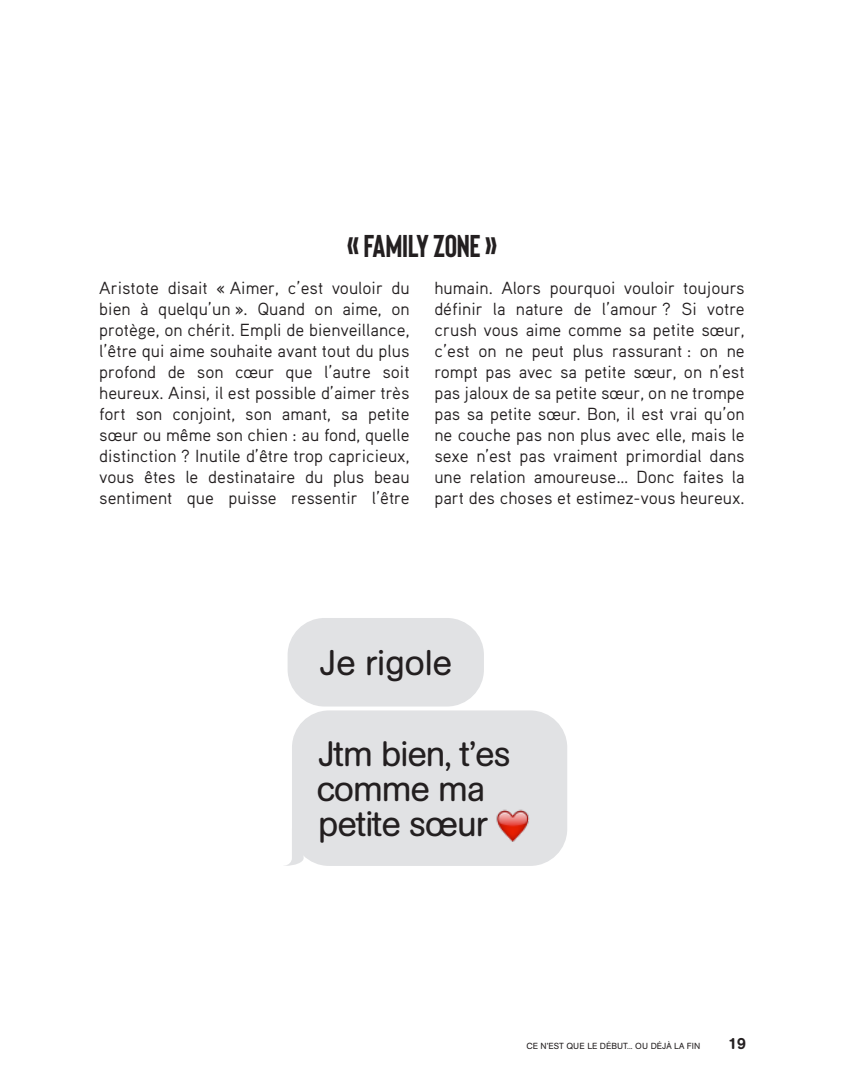
<style>
.page{position:relative;width:844px;height:1092px;background:#fff}
.page>*{position:absolute;margin:0;border:0;box-sizing:border-box;transform-origin:0 0}
.t1{font:35.18px "AG Book Rounded";letter-spacing:-.01em;color:#231f20}
.t2{font:35px/35px "AG Book Rounded";letter-spacing:-.03em;color:#231f20}
.t3{font:700 31.5px "Bison";letter-spacing:-.01em;color:#231f20}
.t4{font:17.5px/21px "Aaux Pro";color:#231f20;text-align:justify}
.t5{font:500 15.75px "AG Book Rounded";color:#231f20}
.t6{font:8.75px "AG Book Rounded";color:#231f20}
</style>
<div class="page">
<div style="left:287px;top:618px;width:197px;height:88px;background:#e1e2e4;border-radius:37px"></div>
<div style="left:292px;top:710px;width:275px;height:155px;background:#e1e2e4;border-radius:37px"></div>
<svg style="left:288px;top:834px;width:15px;height:31px"></svg>
<img style="left:496px;top:809px;width:33px;height:33px">
<h3 class="t3" style="left:347px;top:229px;width:151px">«FAMILY ZONE»</h3>
<p class="t4" style="left:99px;top:277px;width:312px">Aristote disait « Aimer, c’est vouloir du bien à quelqu’un ». Quand on aime, on protège, on chérit. Empli de bienveillance, l’être qui aime souhaite avant tout du plus profond de son cœur que l’autre soit heureux. Ainsi, il est possible d’aimer très fort son conjoint, son amant, sa petite sœur ou même son chien : au fond, quelle distinction ? Inutile d’être trop capricieux, vous êtes le destinataire du plus beau sentiment que puisse ressentir l’être</p>
<p class="t4" style="left:434px;top:277px;width:312px">humain. Alors pourquoi vouloir toujours définir la nature de l’amour ? Si votre crush vous aime comme sa petite sœur, c’est on ne peut plus rassurant : on ne rompt pas avec sa petite sœur, on n’est pas jaloux de sa petite sœur, on ne trompe pas sa petite sœur. Bon, il est vrai qu’on ne couche pas non plus avec elle, mais le sexe n’est pas vraiment primordial dans une relation amoureuse… Donc faites la part des choses et estimez-vous heureux.</p>
<h1 class="t1" style="left:319px;top:642px;width:134px">Je rigole</h1>
<h2 class="t2" style="left:316px;top:736px;width:195px">Jtm bien, t’es comme ma petite sœur</h2>
<p class="t6" style="left:526px;top:1040px;width:175px">CE N’EST QUE LE DÉBUT... OU DÉJÀ LA FIN</p>
<p class="t5" style="left:728px;top:1033px;width:19px">19</p>
</div>
